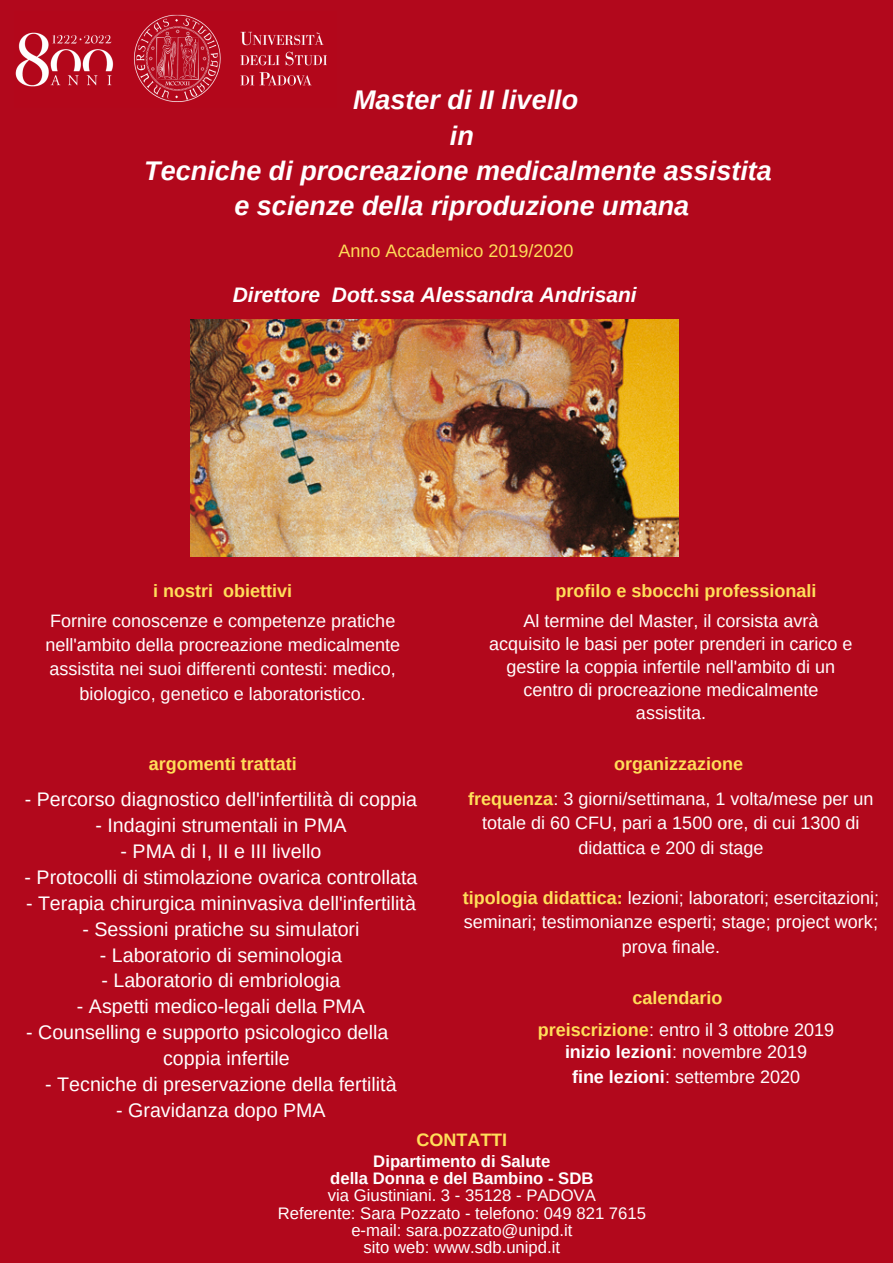
<style>
.page{position:relative;width:893px;height:1263px;background:#b2081c}
.page>*{position:absolute;margin:0;border:0;box-sizing:border-box;transform-origin:0 0}
.t1{font:italic 700 27px/35.2px "Arimo";color:#fff;text-align:center}
.t2{font:italic 700 21px "Arimo";color:#fff}
.t3{font:19.65px/26px "Arimo";color:#fff}
.t4{font:18px/23.1px "Arimo";color:#fff;text-align:center}
.t5{font:700 18px/32.8px "Arimo";color:#ffde59}
.t6{font:18px "Arimo";color:#ffde59}
.t7{font:16.65px/17.2px "Arimo";color:#fff;text-align:center}
.t8{font:700 16.65px/17.2px "Arimo";color:#fff;text-align:center}
.s1{font-weight:700;color:#ffde59}
.s2{font-weight:400;color:#fff}
.s3{font-weight:700}
</style>
<div class="page">
<img style="left:191px;top:319px;width:487px;height:237px">
<img style="left:15px;top:14px;width:312px;height:88px">
<h1 class="t1" style="left:144px;top:82px;width:629px">Master di II livello<br>in<br>Tecniche di procreazione medicalmente assistita e scienze della riproduzione umana</h1>
<p class="t6" style="left:338px;top:240px;width:237px">Anno Accademico 2019/2020</p>
<p class="t2" style="left:233px;top:283px;width:405px">Direttore Dott.ssa Alessandra Andrisani</p>
<p class="t5" style="left:153px;top:574px;width:140px">i nostri obiettivi</p>
<p class="t4" style="left:45px;top:609px;width:356px;line-height:24.2px">Fornire conoscenze e competenze pratiche nell'ambito della procreazione medicalmente assistita nei suoi differenti contesti: medico, biologico, genetico e laboratoristico.</p>
<p class="t5" style="left:149px;top:747px;width:149px">argomenti trattati</p>
<p class="t3" style="left:25px;top:786px;width:394px">- Percorso diagnostico dell'infertilità di coppia</p>
<p class="t3" style="left:95px;top:812px;width:252px">- Indagini strumentali in PMA</p>
<p class="t3" style="left:121px;top:838px;width:202px">- PMA di I, II e III livello</p>
<p class="t3" style="left:25px;top:864px;width:394px">- Protocolli di stimolazione ovarica controllata</p>
<p class="t3" style="left:26px;top:890px;width:391px">- Terapia chirurgica mininvasiva dell'infertilità</p>
<p class="t3" style="left:82px;top:916px;width:279px">- Sessioni pratiche su simulatori</p>
<p class="t3" style="left:100px;top:942px;width:244px">- Laboratorio di seminologia</p>
<p class="t3" style="left:101px;top:968px;width:240px">- Laboratorio di embriologia</p>
<p class="t3" style="left:77px;top:993px;width:289px">- Aspetti medico-legali della PMA</p>
<p class="t3" style="left:163px;top:1019px;width:227px;text-indent:-137px">- Counselling e supporto psicologico della coppia infertile</p>
<p class="t3" style="left:45px;top:1071px;width:353px">- Tecniche di preservazione della fertilità</p>
<p class="t3" style="left:116px;top:1097px;width:211px">- Gravidanza dopo PMA</p>
<p class="t5" style="left:555px;top:574px;width:262px">profilo e sbocchi professionali</p>
<p class="t4" style="left:489px;top:609px;width:365px">Al termine del Master, il corsista avrà acquisito le basi per poter prenderi in carico e gestire la coppia infertile nell'ambito di un centro di procreazione medicalmente assistita.</p>
<p class="t4" style="left:468px;top:747px;width:407px;line-height:34.4px;text-align:left;text-indent:146px"><span class="s1">organizzazione<br>frequenza</span>: 3 giorni/settimana, 1 volta/mese per un</p>
<p class="t4" style="left:482px;top:811px;width:379px;line-height:24.8px">totale di 60 CFU, pari a 1500 ore, di cui 1300 di didattica e 200 di stage</p>
<p class="t4" style="left:463px;top:885px;width:418px;line-height:24.8px"><span class="s1">tipologia didattica:</span> lezioni; laboratori; esercitazioni; seminari; testimonianze esperti; stage; project work; prova finale.</p>
<p class="t5" style="left:538px;top:981px;width:298px;text-indent:95px">calendario preiscrizione<span class="s2">: entro il 3 ottobre 2019</span></p>
<p class="t4" style="left:565px;top:1039px;width:244px;line-height:24.8px"><span class="s3">inizio lezioni</span>: novembre 2019 <span class="s3">fine lezioni</span>: settembre 2020</p>
<p class="t5" style="left:416px;top:1123px;width:92px">CONTATTI</p>
<p class="t8" style="left:330px;top:1152px;width:265px">Dipartimento di Salute<br>della Donna e del Bambino - SDB</p>
<p class="t7" style="left:278px;top:1187px;width:370px">via Giustiniani. 3 - 35128 - PADOVA<br>Referente: Sara Pozzato - telefono: 049 821 7615 e-mail: sara.pozzato@unipd.it<br>sito web: www.sdb.unipd.it</p>
</div>
